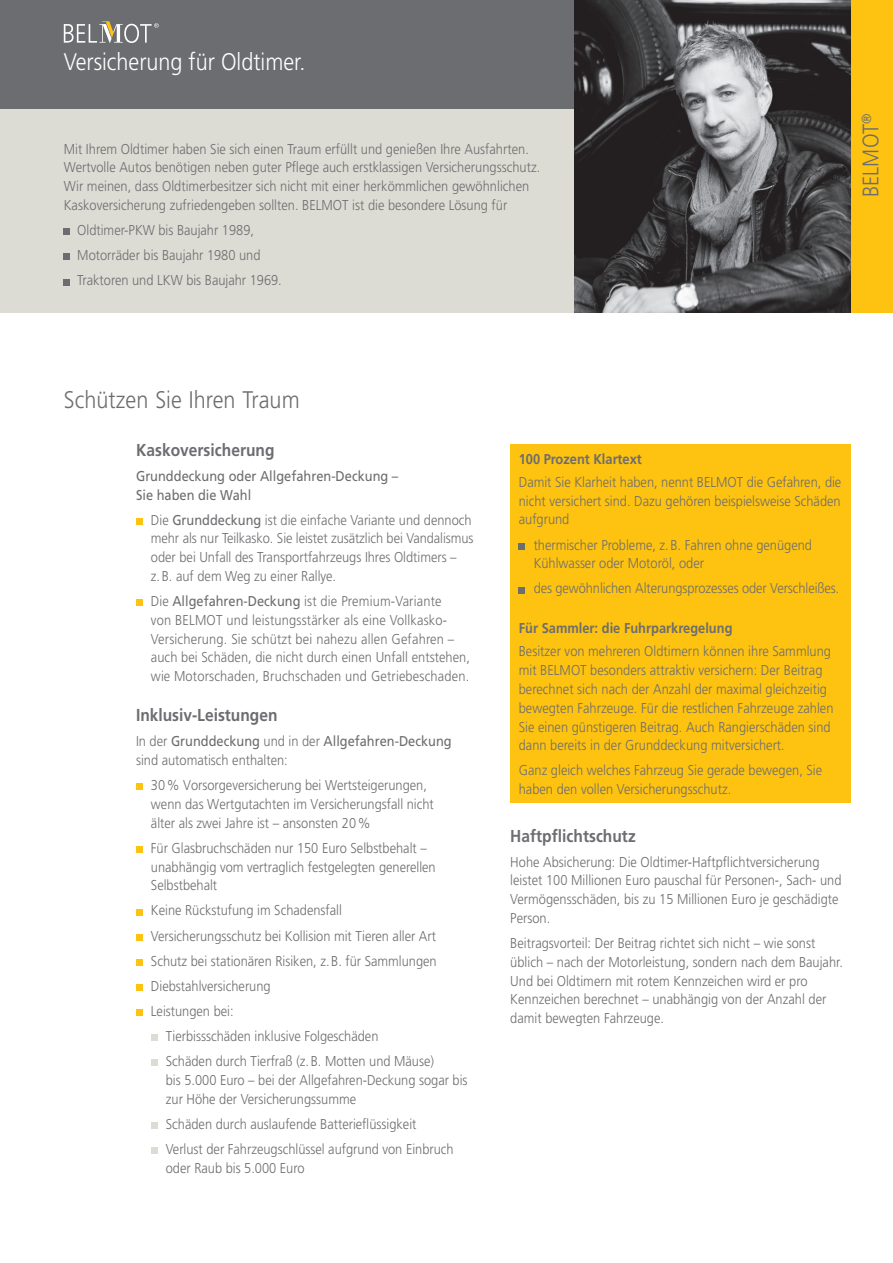
<style>
.page{position:relative;width:893px;height:1263px;background:#fff}
.page>*{position:absolute;margin:0;border:0;box-sizing:border-box;transform-origin:0 0}
.t1{font:300 24px "Frutiger";color:#fff;scale:.9 1}
.t2{font:300 24px "Frutiger";letter-spacing:.005em;color:#6c6d70;scale:.9 1}
.t3{font:300 22.5px "Frutiger";letter-spacing:.005em;color:#6c6d70;scale:.9 1}
.t4{font:700 17.25px "Frutiger";color:#6c6d70;scale:.9 1}
.t5{font:300 14.25px/18.8px "Frutiger";color:#6c6d70;scale:.9 1}
.t6{font:14.25px/18.8px "Frutiger";color:#6c6d70;scale:.9 1}
.t7{font:700 14.25px "Frutiger";color:#6c6d70;scale:.9 1}
.s1{font-weight:400}
</style>
<div class="page">
<div style="left:136px;top:518px;width:6px;height:7px;background:#fec210"></div>
<svg style="left:136px;top:600px;width:6px;height:6px"></svg>
<svg style="left:136px;top:784px;width:6px;height:6px"></svg>
<div style="left:136px;top:846px;width:6px;height:7px;background:#fec210"></div>
<svg style="left:136px;top:909px;width:6px;height:6px"></svg>
<svg style="left:136px;top:934px;width:6px;height:6px"></svg>
<div style="left:136px;top:959px;width:6px;height:7px;background:#fec210"></div>
<div style="left:136px;top:984px;width:6px;height:7px;background:#fec210"></div>
<div style="left:136px;top:1009px;width:6px;height:7px;background:#fec210"></div>
<svg style="left:151px;top:1035px;width:6px;height:6px"></svg>
<svg style="left:151px;top:1060px;width:6px;height:6px"></svg>
<div style="left:151px;top:1122px;width:6px;height:7px;background:#dcdcd4"></div>
<div style="left:151px;top:1147px;width:6px;height:7px;background:#dcdcd4"></div>
<div style="left:0;top:108px;width:574px;height:204px;background:#dcdcd4"></div>
<div style="left:0;top:0;width:574px;height:108px;background:#6c6d70"></div>
<svg style="left:64px;top:21px;width:95px;height:22px"></svg>
<svg style="left:64px;top:229px;width:6px;height:6px"></svg>
<svg style="left:64px;top:254px;width:6px;height:6px"></svg>
<svg style="left:64px;top:279px;width:6px;height:6px"></svg>
<div style="left:850px;top:0;width:43px;height:312px;background:#fec210"></div>
<img style="left:574px;top:0;width:276px;height:312px">
<div style="left:510px;top:444px;width:340px;height:359px;background:#fec210"></div>
<div style="left:519px;top:543px;width:6px;height:7px;background:#6c6d70"></div>
<svg style="left:519px;top:587px;width:6px;height:6px"></svg>
<h1 class="t1" style="left:64px;top:48px;width:270px">Versicherung für Oldtimer.</h1>
<p class="t5" style="left:64px;top:139px;width:531px">Mit Ihrem Oldtimer haben Sie sich einen Traum erfüllt und genießen Ihre Ausfahrten.<br>Wertvolle Autos benötigen neben guter Pflege auch erstklassigen Versicherungsschutz.<br>Wir meinen, dass Oldtimerbesitzer sich nicht mit einer herkömmlichen gewöhnlichen Kaskoversicherung zufriedengeben sollten. BELMOT ist die besondere Lösung für</p>
<p class="t5" style="left:77px;top:217px;width:229px;line-height:25.2px">Oldtimer-PKW bis Baujahr 1989,<br>Motorräder bis Baujahr 1980 und<br>Traktoren und LKW bis Baujahr 1969.</p>
<h2 class="t3" style="left:858px;top:197px;width:95px;rotate:-90deg">BELMOT<sup>®</sup></h2>
<h1 class="t2" style="left:64px;top:386px;width:264px">Schützen Sie Ihren Traum</h1>
<p class="t4" style="left:136px;top:439px;width:155px">Kaskoversicherung</p>
<p class="t6" style="left:136px;top:466px;width:293px">Grunddeckung oder Allgefahren-Deckung –<br>Sie haben die Wahl</p>
<p class="t5" style="left:151px;top:510px;width:360px">Die <span class="s1">Grunddeckung</span> ist die einfache Variante und dennoch mehr als nur Teilkasko. Sie leistet zusätzlich bei Vandalismus oder bei Unfall des Transportfahrzeugs Ihres Oldtimers – z.B. auf dem Weg zu einer Rallye.</p>
<p class="t5" style="left:151px;top:592px;width:356px">Die <span class="s1">Allgefahren-Deckung</span> ist die Premium-Variante<br>von BELMOT und leistungsstärker als eine Vollkasko-Versicherung. Sie schützt bei nahezu allen Gefahren – auch bei Schäden, die nicht durch einen Unfall entstehen, wie Motorschaden, Bruchschaden und Getriebeschaden.</p>
<p class="t4" style="left:136px;top:705px;width:159px">Inklusiv-Leistungen</p>
<p class="t5" style="left:136px;top:732px;width:352px">In der <span class="s1">Grunddeckung</span> und in der <span class="s1">Allgefahren-Deckung </span>sind automatisch enthalten:</p>
<p class="t5" style="left:151px;top:776px;width:316px">30% Vorsorgeversicherung bei Wertsteigerungen, wenn das Wertgutachten im Versicherungsfall nicht älter als zwei Jahre ist – ansonsten 20%</p>
<p class="t5" style="left:151px;top:838px;width:318px">Für Glasbruchschäden nur 150 Euro Selbstbehalt – unabhängig vom vertraglich festgelegten generellen<br>Selbstbehalt</p>
<p class="t5" style="left:151px;top:901px;width:214px">Keine Rückstufung im Schadensfall</p>
<p class="t5" style="left:151px;top:926px;width:318px">Versicherungsschutz bei Kollision mit Tieren aller Art</p>
<p class="t5" style="left:151px;top:951px;width:319px">Schutz bei stationären Risiken, z.B. für Sammlungen</p>
<p class="t5" style="left:151px;top:976px;width:135px">Diebstahlversicherung</p>
<p class="t5" style="left:151px;top:1001px;width:93px">Leistungen bei:</p>
<p class="t5" style="left:166px;top:1027px;width:238px">Tierbissschäden inklusive Folgeschäden</p>
<p class="t5" style="left:166px;top:1052px;width:300px">Schäden durch Tierfraß (z.B. Motten und Mäuse)</p>
<p class="t5" style="left:166px;top:1070px;width:337px">bis 5.000 Euro – bei der Allgefahren-Deckung sogar bis zur Höhe der Versicherungssumme</p>
<p class="t5" style="left:166px;top:1111px;width:321px;line-height:25.2px">Schäden durch auslaufende Batterieflüssigkeit<br>Verlust der Fahrzeugschlüssel aufgrund von Einbruch</p>
<p class="t5" style="left:166px;top:1158px;width:156px">oder Raub bis 5.000 Euro</p>
<p class="t7" style="left:519px;top:451px;width:138px">100 Prozent Klartext</p>
<p class="t5" style="left:519px;top:473px;width:360px;text-align:justify">Damit Sie Klarheit haben, nennt BELMOT die Gefahren, die nicht versichert sind. Dazu gehören beispielsweise Schäden aufgrund</p>
<p class="t5" style="left:534px;top:535px;width:311px">thermischer Probleme, z.B. Fahren ohne genügend<br>Kühlwasser oder Motoröl, oder</p>
<p class="t5" style="left:534px;top:579px;width:341px">des gewöhnlichen Alterungsprozesses oder Verschleißes.</p>
<p class="t7" style="left:519px;top:620px;width:239px">Für Sammler: die Fuhrparkregelung</p>
<p class="t5" style="left:519px;top:642px;width:351px">Besitzer von mehreren Oldtimern können ihre Sammlung mit BELMOT besonders attraktiv versichern: Der Beitrag berechnet sich nach der Anzahl der maximal gleichzeitig bewegten Fahrzeuge. Für die restlichen Fahrzeuge zahlen Sie einen günstigeren Beitrag. Auch Rangierschäden sind dann bereits in der Grunddeckung mitversichert.</p>
<p class="t5" style="left:519px;top:761px;width:339px">Ganz gleich welches Fahrzeug Sie gerade bewegen, Sie haben den vollen Versicherungsschutz.</p>
<p class="t4" style="left:510px;top:825px;width:141px">Haftpflichtschutz</p>
<p class="t5" style="left:510px;top:852px;width:370px">Hohe Absicherung: Die Oldtimer-Haftpflichtversicherung leistet 100 Millionen Euro pauschal für Personen-, Sach- und Vermögensschäden, bis zu 15 Millionen Euro je geschädigte Person.</p>
<p class="t5" style="left:510px;top:934px;width:371px">Beitragsvorteil: Der Beitrag richtet sich nicht – wie sonst üblich – nach der Motorleistung, sondern nach dem Baujahr.<br>Und bei Oldtimern mit rotem Kennzeichen wird er pro Kennzeichen berechnet – unabhängig von der Anzahl der damit bewegten Fahrzeuge.</p>
</div>
